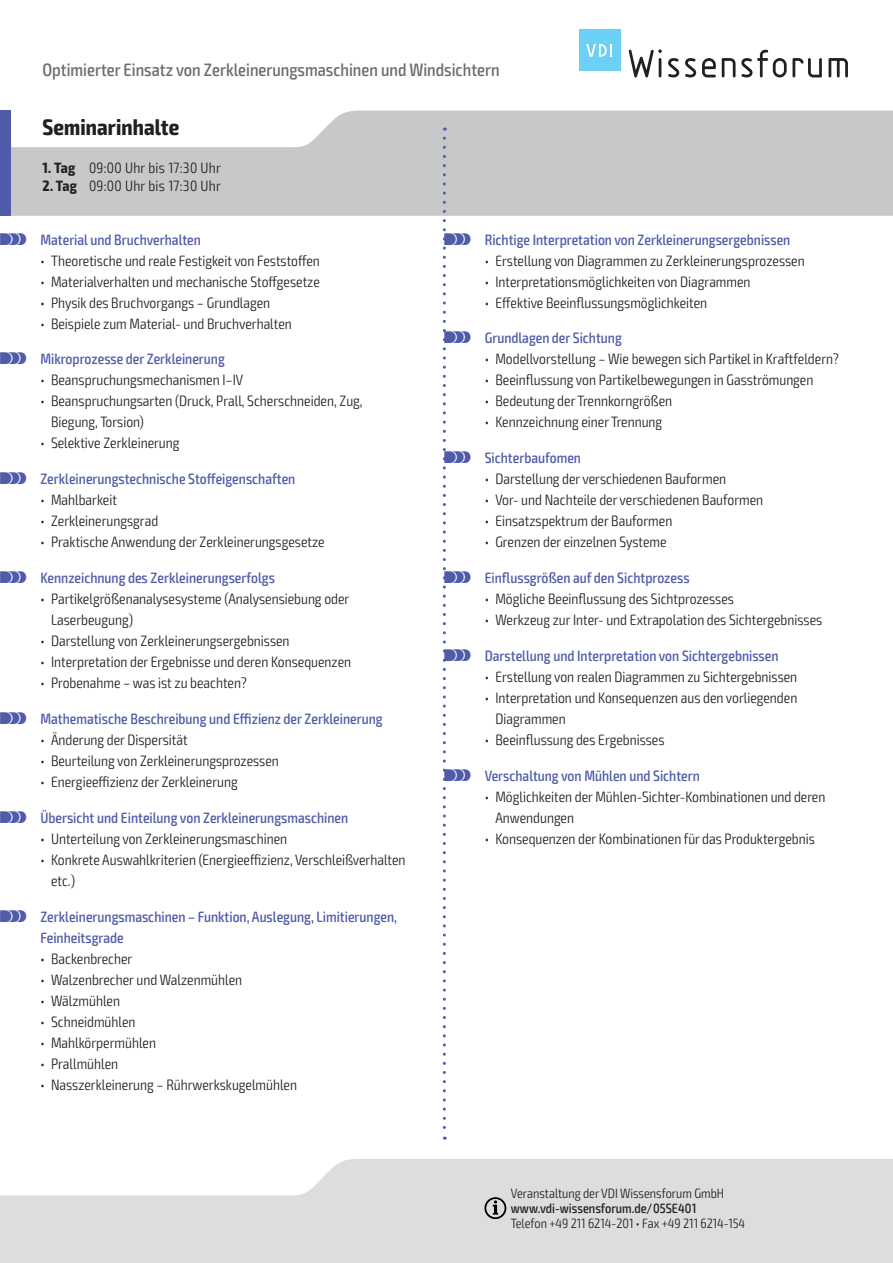
<style>
.page{position:relative;width:893px;height:1263px;background:#fff}
.page>*{position:absolute;margin:0;border:0;box-sizing:border-box;transform-origin:0 0}
.t1{font:700 condensed 22.5px "Exo 2";letter-spacing:.005em;color:#231f20}
.t2{font:500 condensed 18px "Exo 2";color:#6c6d70}
.t3{font:300 condensed 15px/21px "Exo 2";color:#231f20}
.t4{font:500 condensed 15px/21px "Exo 2";color:#505ca9}
.t5{font:300 condensed 15px "Exo 2";letter-spacing:.02em;color:#231f20}
.t6{font:300 condensed 13.5px "Exo 2";color:#231f20}
.t7{font:500 condensed 13.5px "Exo 2";color:#231f20}
.s1{font-weight:700}
.s2{font-family:"VDI Iconset S4 A Regular";font-weight:400;font-stretch:normal}
</style>
<div class="page">
<svg style="left:0;top:1159px;width:893px;height:104px;background:#e0e1e3"></svg>
<svg style="left:11px;top:111px;width:882px;height:105px;background:#cdced0"></svg>
<div style="left:0;top:111px;width:11px;height:105px;background:#505ca9"></div>
<svg style="left:484px;top:1197px;width:22px;height:22px"></svg>
<svg style="left:629px;top:49px;width:33px;height:28px"></svg>
<svg style="left:668px;top:58px;width:11px;height:19px"></svg>
<svg style="left:685px;top:58px;width:11px;height:19px"></svg>
<svg style="left:702px;top:58px;width:14px;height:19px"></svg>
<svg style="left:722px;top:58px;width:13px;height:19px"></svg>
<svg style="left:741px;top:50px;width:81px;height:27px"></svg>
<svg style="left:828px;top:58px;width:20px;height:19px"></svg>
<div style="left:579px;top:30px;width:41px;height:41px;background:#6bcff6"></div>
<svg style="left:586px;top:44px;width:26px;height:13px"></svg>
<svg style="left:443px;top:138px;width:3px;height:1002px"></svg>
<p class="t2" style="left:43px;top:59px;width:459px">Optimierter Einsatz von Zerkleinerungsmaschinen und Windsichtern</p>
<h1 class="t1" style="left:43px;top:113px;width:138px">Seminarinhalte</h1>
<p class="t5" style="left:43px;top:159px;width:180px"><span class="s1">1. Tag</span> 09:00 Uhr bis 17:30 Uhr</p>
<p class="t5" style="left:43px;top:177px;width:180px"><span class="s1">2. Tag</span> 09:00 Uhr bis 17:30 Uhr</p>
<p class="t4" style="left:0;top:229px;width:202px"><span class="s2">S</span> Material und Bruchverhalten</p>
<p class="t3" style="left:40px;top:250px;width:281px">• Theoretische und reale Festigkeit von Feststoffen</p>
<p class="t3" style="left:40px;top:271px;width:281px">• Materialverhalten und mechanische Stoffgesetze</p>
<p class="t3" style="left:40px;top:292px;width:231px">• Physik des Bruchvorgangs – Grundlagen</p>
<p class="t3" style="left:40px;top:313px;width:253px">• Beispiele zum Material- und Bruchverhalten</p>
<p class="t4" style="left:0;top:349px;width:226px"><span class="s2">S</span> Mikroprozesse der Zerkleinerung</p>
<p class="t3" style="left:40px;top:370px;width:204px">• Beanspruchungsmechanismen I–IV</p>
<p class="t3" style="left:51px;top:391px;width:313px;text-indent:-11px">• Beanspruchungsarten (Druck, Prall, Scherschneiden, Zug,<br>Biegung, Torsion)</p>
<p class="t3" style="left:40px;top:433px;width:141px">• Selektive Zerkleinerung</p>
<p class="t4" style="left:0;top:469px;width:297px"><span class="s2">S</span> Zerkleinerungstechnische Stoffeigenschaften</p>
<p class="t3" style="left:40px;top:490px;width:78px">• Mahlbarkeit</p>
<p class="t3" style="left:40px;top:511px;width:119px">• Zerkleinerungsgrad</p>
<p class="t3" style="left:40px;top:532px;width:286px">• Praktische Anwendung der Zerkleinerungsgesetze</p>
<p class="t4" style="left:0;top:568px;width:276px"><span class="s2">S</span> Kennzeichnung des Zerkleinerungserfolgs</p>
<p class="t3" style="left:51px;top:589px;width:300px;text-indent:-11px">• Partikelgrößenanalysesysteme (Analysensiebung oder<br>Laserbeugung)</p>
<p class="t3" style="left:40px;top:631px;width:251px">• Darstellung von Zerkleinerungsergebnissen</p>
<p class="t3" style="left:40px;top:652px;width:312px">• Interpretation der Ergebnisse und deren Konsequenzen</p>
<p class="t3" style="left:40px;top:673px;width:208px">• Probenahme – was ist zu beachten?</p>
<p class="t4" style="left:0;top:709px;width:384px"><span class="s2">S</span> Mathematische Beschreibung und Effizienz der Zerkleinerung</p>
<p class="t3" style="left:40px;top:730px;width:149px">• Änderung der Dispersität</p>
<p class="t3" style="left:40px;top:751px;width:240px">• Beurteilung von Zerkleinerungsprozessen</p>
<p class="t3" style="left:40px;top:772px;width:199px">• Energieeffizienz der Zerkleinerung</p>
<p class="t4" style="left:0;top:807px;width:350px"><span class="s2">S</span> Übersicht und Einteilung von Zerkleinerungsmaschinen</p>
<p class="t3" style="left:40px;top:828px;width:248px">• Unterteilung von Zerkleinerungsmaschinen</p>
<p class="t3" style="left:51px;top:849px;width:356px;text-indent:-11px">• Konkrete Auswahlkriterien (Energieeffizienz, Verschleißverhalten etc.)</p>
<p class="t4" style="left:40px;top:906px;width:358px;text-indent:-40px"><span class="s2">S</span> Zerkleinerungsmaschinen – Funktion, Auslegung, Limitierungen,<br>Feinheitsgrade</p>
<p class="t3" style="left:40px;top:948px;width:94px">• Backenbrecher</p>
<p class="t3" style="left:40px;top:969px;width:203px">• Walzenbrecher und Walzenmühlen</p>
<p class="t3" style="left:40px;top:990px;width:81px">• Wälzmühlen</p>
<p class="t3" style="left:40px;top:1011px;width:97px">• Schneidmühlen</p>
<p class="t3" style="left:40px;top:1032px;width:117px">• Mahlkörpermühlen</p>
<p class="t3" style="left:40px;top:1053px;width:79px">• Prallmühlen</p>
<p class="t3" style="left:40px;top:1074px;width:258px">• Nasszerkleinerung – Rührwerkskugelmühlen</p>
<p class="t4" style="left:444px;top:229px;width:348px"><span class="s2">S</span> Richtige Interpretation von Zerkleinerungsergebnissen</p>
<p class="t3" style="left:485px;top:250px;width:321px">• Erstellung von Diagrammen zu Zerkleinerungsprozessen</p>
<p class="t3" style="left:485px;top:271px;width:267px">• Interpretationsmöglichkeiten von Diagrammen</p>
<p class="t3" style="left:485px;top:292px;width:224px">• Effektive Beeinflussungsmöglichkeiten</p>
<p class="t4" style="left:444px;top:328px;width:179px"><span class="s2">S</span> Grundlagen der Sichtung</p>
<p class="t3" style="left:485px;top:349px;width:356px">• Modellvorstellung – Wie bewegen sich Partikel in Kraftfeldern?</p>
<p class="t3" style="left:485px;top:370px;width:330px">• Beeinflussung von Partikelbewegungen in Gasströmungen</p>
<p class="t3" style="left:485px;top:391px;width:189px">• Bedeutung der Trennkorngrößen</p>
<p class="t3" style="left:485px;top:412px;width:179px">• Kennzeichnung einer Trennung</p>
<p class="t4" style="left:444px;top:448px;width:138px"><span class="s2">S</span> Sichterbaufomen</p>
<p class="t3" style="left:485px;top:469px;width:243px">• Darstellung der verschiedenen Bauformen</p>
<p class="t3" style="left:485px;top:490px;width:280px">• Vor- und Nachteile der verschiedenen Bauformen</p>
<p class="t3" style="left:485px;top:511px;width:189px">• Einsatzspektrum der Bauformen</p>
<p class="t3" style="left:485px;top:532px;width:183px">• Grenzen der einzelnen Systeme</p>
<p class="t4" style="left:444px;top:568px;width:247px"><span class="s2">S</span> Einflussgrößen auf den Sichtprozess</p>
<p class="t3" style="left:485px;top:589px;width:251px">• Mögliche Beeinflussung des Sichtprozesses</p>
<p class="t3" style="left:485px;top:610px;width:339px">• Werkzeug zur Inter- und Extrapolation des Sichtergebnisses</p>
<p class="t4" style="left:444px;top:646px;width:336px"><span class="s2">S</span> Darstellung und Interpretation von Sichtergebnissen</p>
<p class="t3" style="left:485px;top:667px;width:314px">• Erstellung von realen Diagrammen zu Sichtergebnissen</p>
<p class="t3" style="left:495px;top:688px;width:303px;text-indent:-11px">• Interpretation und Konsequenzen aus den vorliegenden<br>Diagrammen</p>
<p class="t3" style="left:485px;top:730px;width:181px">• Beeinflussung des Ergebnisses</p>
<p class="t4" style="left:444px;top:765px;width:257px"><span class="s2">S</span> Verschaltung von Mühlen und Sichtern</p>
<p class="t3" style="left:495px;top:786px;width:332px;text-indent:-11px">• Möglichkeiten der Mühlen-Sichter-Kombinationen und deren<br>Anwendungen</p>
<p class="t3" style="left:485px;top:828px;width:332px">• Konsequenzen der Kombinationen für das Produktergebnis</p>
<p class="t6" style="left:511px;top:1185px;width:215px">Veranstaltung der VDI Wissensforum GmbH</p>
<p class="t7" style="left:511px;top:1200px;width:187px">www.vdi-wissensforum.de/05SE401</p>
<p class="t6" style="left:511px;top:1215px;width:236px">Telefon +49 211 6214-201 • Fax +49 211 6214-154</p>
</div>
